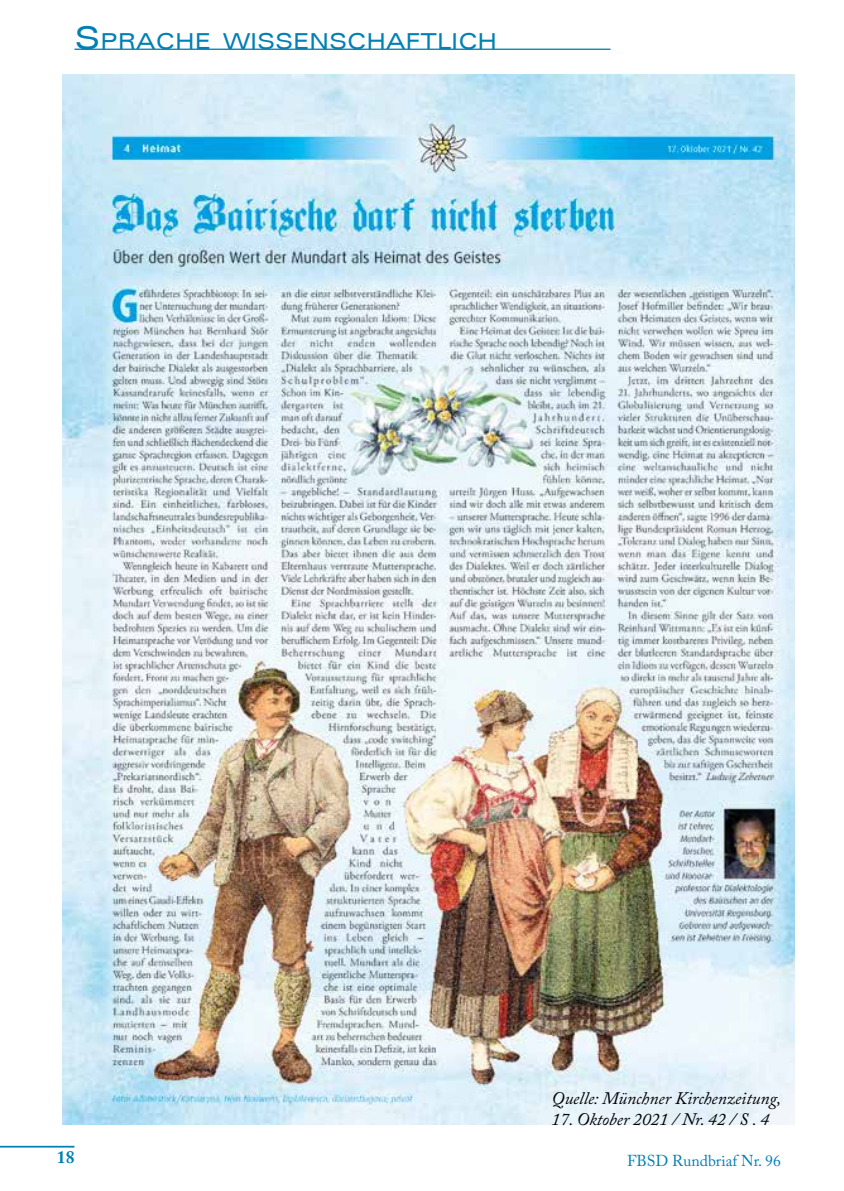
<style>
.page{position:relative;width:844px;height:1191px;background:#fff}
.page>*{position:absolute;margin:0;border:0;box-sizing:border-box;transform-origin:0 0}
.t1{font:expanded 22.05px "Univers";color:#0080b5}
.t2{font:italic 17.5px "Adobe Caslon Pro";color:#000}
.t3{font:700 17.5px "Adobe Caslon Pro";color:#0080b5}
.t4{font:15.75px "Adobe Caslon Pro";color:#0080b5}
.s1{font-size:31.5px}
</style>
<div class="page">
<hr style="left:0;top:1145px;width:74px;height:2px;background:#0080b5">
<hr style="left:74px;top:49px;width:536px;height:1px;background:#0080b5">
<img style="left:63px;top:74px;width:731px;height:1050px">
<p class="t1" style="left:74px;top:28px;width:191px"><span class="s1">S</span>PRACHE WISS</p>
<p class="t1" style="left:293px;top:28px;width:206px">ENSCHAFTLICH</p>
<p class="t2" style="left:551px;top:1087px;width:231px">Quelle: Münchner Kirchenzeitung,</p>
<p class="t2" style="left:551px;top:1108px;width:219px">17. Oktober 2021 / Nr. 42 / S . 4</p>
<p class="t3" style="left:57px;top:1146px;width:19px">18</p>
<p class="t4" style="left:626px;top:1151px;width:155px">FBSD Rundbriaf Nr. 96</p>
</div>
